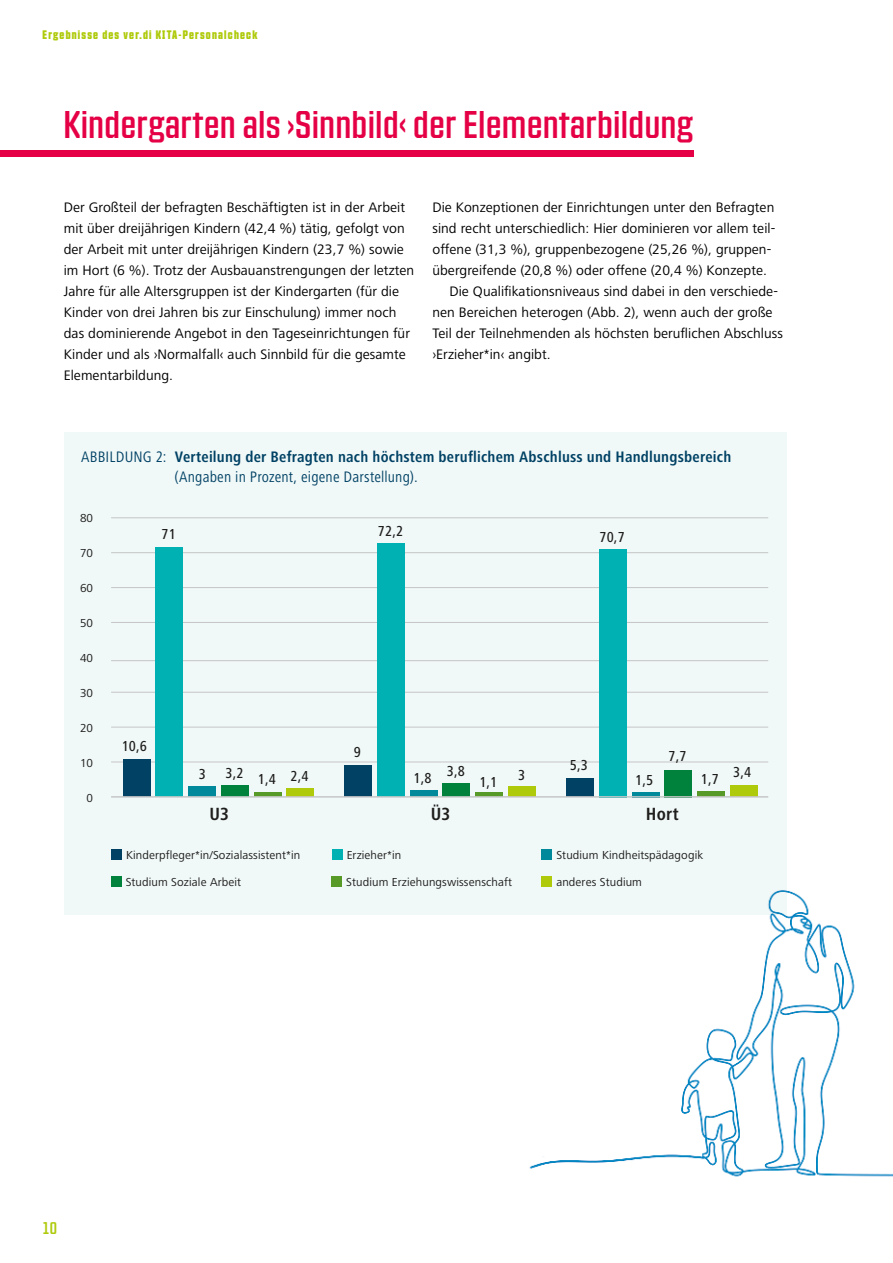
<style>
.page{position:relative;width:893px;height:1263px;background:#fff}
.page>*{position:absolute;margin:0;border:0;box-sizing:border-box;transform-origin:0 0}
.t1{font:37.5px "Countach";letter-spacing:.02em;color:#e50046}
.t2{font:700 condensed 18.3px "Frutiger Next LT";letter-spacing:.01em;color:#1e1e1c}
.t3{font:16.5px "Countach";color:#afca0b}
.t4{font:700 condensed 15.75px/19.5px "Frutiger Next LT";letter-spacing:.015em;color:#004164}
.t5{font:500 condensed 15px "Frutiger Next LT";letter-spacing:.01em;color:#1e1e1c}
.t6{font:14.25px/21px "Frutiger Next LT";letter-spacing:.005em;color:#000}
.t7{font:12px "Frutiger Next LT";letter-spacing:.01em;color:#1e1e1c}
.t8{font:700 12px "Countach";letter-spacing:.1em;color:#afca0b}
.s1{font-weight:400}
</style>
<div class="page">
<div style="left:64px;top:432px;width:723px;height:482px;background:#f0f8f8"></div>
<div style="left:331px;top:876px;width:11px;height:11px;background:#579a28"></div>
<div style="left:111px;top:849px;width:11px;height:11px;background:#004164"></div>
<div style="left:332px;top:849px;width:10px;height:11px;background:#00b1b3"></div>
<div style="left:541px;top:849px;width:11px;height:11px;background:#00899b"></div>
<div style="left:111px;top:876px;width:10px;height:11px;background:#00823d"></div>
<hr style="left:111px;top:762px;width:657px;height:1px;background:#c6c6c6">
<hr style="left:111px;top:660px;width:657px;height:1px;background:#c6c6c6">
<hr style="left:111px;top:622px;width:657px;height:1px;background:#c6c6c6">
<hr style="left:111px;top:587px;width:657px;height:1px;background:#c6c6c6">
<hr style="left:111px;top:552px;width:657px;height:1px;background:#c6c6c6">
<hr style="left:111px;top:517px;width:657px;height:1px;background:#c6c6c6">
<hr style="left:111px;top:692px;width:657px;height:1px;background:#c6c6c6">
<hr style="left:111px;top:727px;width:657px;height:1px;background:#c6c6c6">
<hr style="left:475px;top:792px;width:28px;height:4px;background:#579a28">
<div style="left:123px;top:760px;width:27px;height:37px;background:#004164"></div>
<div style="left:156px;top:548px;width:27px;height:249px;background:#00b1b3"></div>
<div style="left:188px;top:786px;width:28px;height:11px;background:#00899b"></div>
<div style="left:221px;top:786px;width:28px;height:11px;background:#00823d"></div>
<div style="left:254px;top:792px;width:27px;height:5px;background:#579a28"></div>
<div style="left:286px;top:788px;width:28px;height:9px;background:#afca0b"></div>
<div style="left:344px;top:765px;width:28px;height:32px;background:#004164"></div>
<div style="left:377px;top:543px;width:28px;height:254px;background:#00b1b3"></div>
<div style="left:410px;top:790px;width:27px;height:7px;background:#00899b"></div>
<div style="left:442px;top:783px;width:28px;height:14px;background:#00823d"></div>
<div style="left:697px;top:791px;width:28px;height:6px;background:#579a28"></div>
<div style="left:508px;top:786px;width:28px;height:11px;background:#afca0b"></div>
<div style="left:566px;top:778px;width:28px;height:19px;background:#004164"></div>
<div style="left:599px;top:549px;width:28px;height:248px;background:#00b1b3"></div>
<div style="left:632px;top:792px;width:27px;height:5px;background:#00899b"></div>
<div style="left:664px;top:770px;width:28px;height:27px;background:#00823d"></div>
<div style="left:730px;top:785px;width:28px;height:12px;background:#afca0b"></div>
<hr style="left:111px;top:796px;width:657px;height:1px;background:#c6c6c6">
<img style="left:526px;top:876px;width:367px;height:301px">
<div style="left:0;top:150px;width:693px;height:6px;background:#e50046"></div>
<p class="t8" style="left:43px;top:27px;width:216px">Ergebnisse des ver.di KITA-Personalcheck</p>
<h1 class="t1" style="left:64px;top:101px;width:631px">Kindergarten als ›Sinnbild‹ der Elementarbildung</h1>
<p class="t6" style="left:64px;top:196px;width:352px">Der Großteil der befragten Beschäftigten ist in der Arbeit mit über dreijährigen Kindern (42,4 %) tätig, gefolgt von der Arbeit mit unter dreijährigen Kindern (23,7 %) sowie im Hort (6 %). Trotz der Ausbauanstrengungen der letzten Jahre für alle Altersgruppen ist der Kindergarten (für die Kinder von drei Jahren bis zur Einschulung) immer noch das dominierende Angebot in den Tageseinrichtungen für Kinder und als ›Normalfall‹ auch Sinnbild für die gesamte Elementarbildung.</p>
<p class="t6" style="left:432px;top:196px;width:343px">Die Konzeptionen der Einrichtungen unter den Befragten</p>
<p class="t6" style="left:432px;top:217px;width:344px">sind recht unterschiedlich: Hier dominieren vor allem teil-</p>
<p class="t6" style="left:432px;top:238px;width:340px">offene (31,3 %), gruppenbezogene (25,26 %), gruppen-</p>
<p class="t6" style="left:432px;top:259px;width:336px">übergreifende (20,8 %) oder offene (20,4 %) Konzepte.</p>
<p class="t6" style="left:449px;top:280px;width:330px">Die Qualifikationsniveaus sind dabei in den verschiede-</p>
<p class="t6" style="left:432px;top:301px;width:342px">nen Bereichen heterogen (Abb. 2), wenn auch der große</p>
<p class="t6" style="left:432px;top:322px;width:352px">Teil der Teilnehmenden als höchsten beruflichen Abschluss</p>
<p class="t6" style="left:432px;top:343px;width:120px">›Erzieher*in‹ angibt.</p>
<p class="t4" style="left:175px;top:447px;width:558px;text-indent:-94px"><span class="s1">ABBILDUNG 2:</span> Verteilung der Befragten nach höchstem beruflichem Abschluss und Handlungsbereich <span class="s1">(Angaben in Prozent, eigene Darstellung).</span></p>
<p class="t7" style="left:80px;top:511px;width:15px">80</p>
<p class="t7" style="left:80px;top:546px;width:15px">70</p>
<p class="t7" style="left:80px;top:581px;width:15px">60</p>
<p class="t7" style="left:80px;top:616px;width:15px">50</p>
<p class="t7" style="left:80px;top:651px;width:15px">40</p>
<p class="t7" style="left:80px;top:686px;width:15px">30</p>
<p class="t7" style="left:80px;top:721px;width:15px">20</p>
<p class="t7" style="left:80px;top:756px;width:15px">10</p>
<p class="t7" style="left:87px;top:791px;width:8px">0</p>
<p class="t5" style="left:161px;top:525px;width:16px">71</p>
<p class="t5" style="left:378px;top:522px;width:27px">72,2</p>
<p class="t5" style="left:599px;top:528px;width:27px">70,7</p>
<p class="t5" style="left:122px;top:737px;width:27px">10,6</p>
<p class="t5" style="left:199px;top:766px;width:9px">3</p>
<p class="t5" style="left:225px;top:768px;width:85px">3,2 1,4 2,4</p>
<p class="t5" style="left:354px;top:743px;width:9px">9</p>
<p class="t5" style="left:414px;top:770px;width:20px">1,8</p>
<p class="t5" style="left:447px;top:763px;width:20px">3,8</p>
<p class="t5" style="left:479px;top:774px;width:20px">1,1</p>
<p class="t5" style="left:518px;top:767px;width:9px">3</p>
<p class="t5" style="left:570px;top:757px;width:20px">5,3</p>
<p class="t5" style="left:635px;top:771px;width:20px">1,5</p>
<p class="t5" style="left:668px;top:747px;width:20px">7,7</p>
<p class="t2" style="left:209px;top:804px;width:21px">U3</p>
<p class="t2" style="left:431px;top:804px;width:21px">Ü3</p>
<p class="t2" style="left:646px;top:804px;width:34px">Hort</p>
<p class="t5" style="left:701px;top:771px;width:20px">1,7</p>
<p class="t7" style="left:126px;top:848px;width:176px">Kinderpfleger*in/Sozialassistent*in</p>
<p class="t7" style="left:347px;top:848px;width:56px">Erzieher*in</p>
<p class="t7" style="left:556px;top:848px;width:148px">Studium Kindheitspädagogik</p>
<p class="t7" style="left:126px;top:875px;width:117px">Studium Soziale Arbeit</p>
<p class="t7" style="left:346px;top:875px;width:167px">Studium Erziehungswissenschaft</p>
<p class="t7" style="left:556px;top:875px;width:87px">anderes Studium</p>
<p class="t5" style="left:733px;top:764px;width:20px">3,4</p>
<p class="t3" style="left:43px;top:1217px;width:16px">10</p>
</div>
